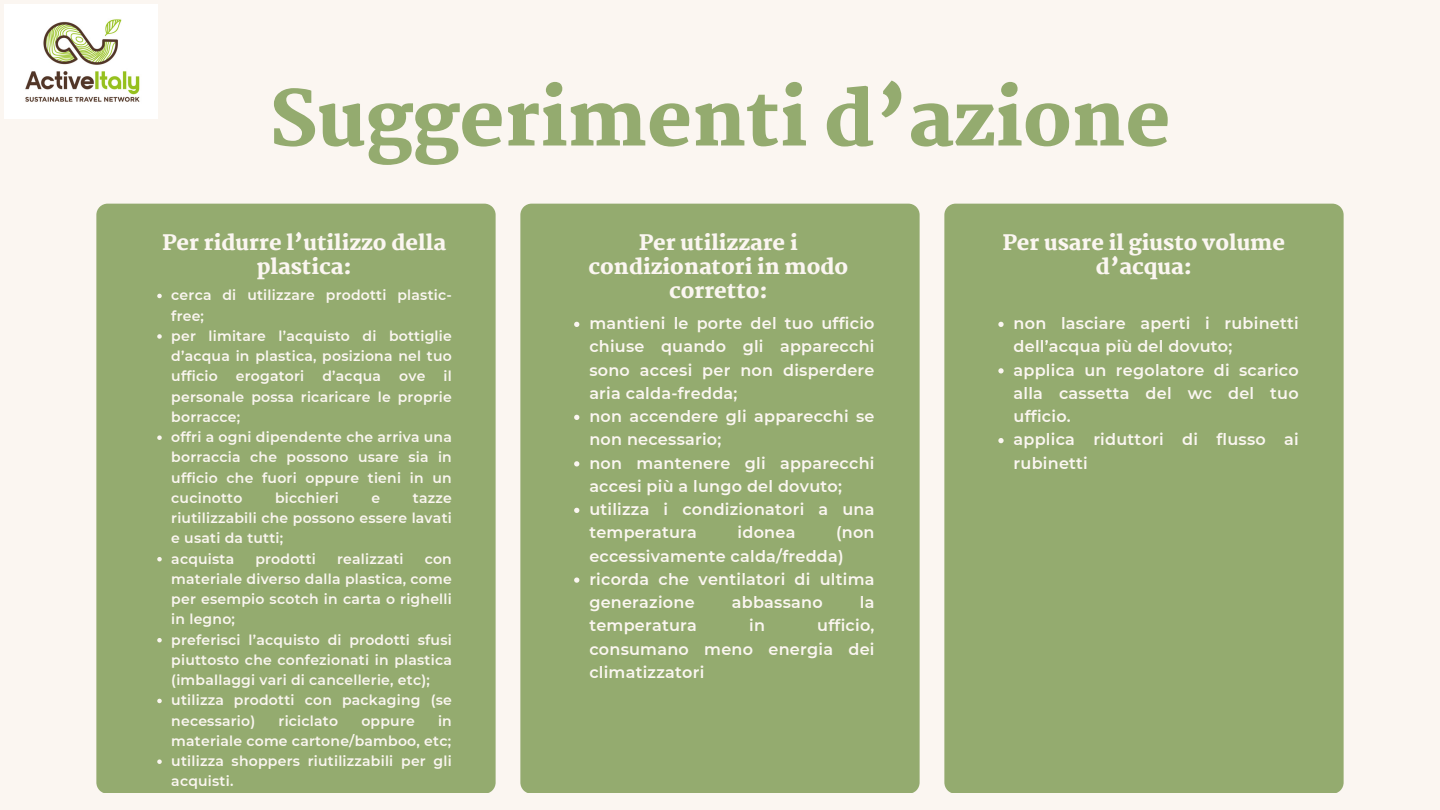
<style>
.page{position:relative;width:1440px;height:810px;background:#fbf6f1}
.page>*{position:absolute;margin:0;border:0;box-sizing:border-box;transform-origin:0 0}
.t1{font:800 75px "Martel";color:#94ab6f}
.t2{font:800 21px/24px "Martel";color:#fbf6f1;text-align:center}
.t3{font:600 16px/23.2px "Montserrat";letter-spacing:.015em;color:#fbf6f1}
.t4{font:600 14px/20.2px "Montserrat";letter-spacing:.015em;color:#fbf6f1;text-align:justify}
</style>
<div class="page">
<div style="left:96px;top:204px;width:400px;height:589px;background:#94ab6f"></div>
<div style="left:520px;top:204px;width:400px;height:589px;background:#94ab6f"></div>
<div style="left:944px;top:204px;width:400px;height:589px;background:#94ab6f"></div>
<svg style="left:157px;top:294px;width:5px;height:4px"></svg>
<svg style="left:157px;top:334px;width:5px;height:5px"></svg>
<svg style="left:157px;top:435px;width:5px;height:5px"></svg>
<svg style="left:157px;top:557px;width:5px;height:4px"></svg>
<svg style="left:157px;top:638px;width:5px;height:4px"></svg>
<svg style="left:157px;top:699px;width:5px;height:4px"></svg>
<svg style="left:157px;top:759px;width:5px;height:5px"></svg>
<svg style="left:574px;top:322px;width:5px;height:5px"></svg>
<svg style="left:574px;top:415px;width:5px;height:5px"></svg>
<svg style="left:574px;top:461px;width:5px;height:5px"></svg>
<svg style="left:574px;top:508px;width:5px;height:5px"></svg>
<svg style="left:574px;top:577px;width:5px;height:6px"></svg>
<svg style="left:998px;top:322px;width:6px;height:5px"></svg>
<svg style="left:998px;top:368px;width:6px;height:5px"></svg>
<svg style="left:998px;top:438px;width:6px;height:5px"></svg>
<img style="left:5px;top:5px;width:152px;height:114px">
<p class="t1" style="left:269px;top:76px;width:903px">Suggerimenti d’azione</p>
<p class="t2" style="left:162px;top:231px;width:285px">Per ridurre l’utilizzo della plastica:</p>
<h1 class="t4" style="left:171px;top:285px;width:282px">cerca di utilizzare prodotti plastic&shy;free;</h1>
<h2 class="t4" style="left:171px;top:326px;width:282px">per limitare l’acquisto di bottiglie d’acqua in plastica, posiziona nel tuo ufficio</h2>
<h2 class="t4" style="left:171px;top:366px;width:282px;text-indent:272px">il personale possa ricaricare le proprie borracce;</h2>
<p class="t4" style="left:171px;top:427px;width:282px">offri a ogni dipendente che arriva una borraccia che possono usare sia in ufficio che fuori oppure tieni in un cucinotto</p>
<h2 class="t4" style="left:236px;top:366px;width:70px">erogatori</h2>
<h2 class="t4" style="left:322px;top:366px;width:60px">d’acqua</h2>
<h2 class="t4" style="left:399px;top:366px;width:28px">ove</h2>
<p class="t4" style="left:275px;top:488px;width:65px">bicchieri</p>
<p class="t4" style="left:372px;top:488px;width:10px">e</p>
<p class="t4" style="left:171px;top:488px;width:282px;text-indent:242px">tazze riutilizzabili che possono essere lavati e usati da tutti;</p>
<p class="t4" style="left:171px;top:549px;width:64px">acquista</p>
<p class="t4" style="left:255px;top:549px;width:62px">prodotti</p>
<p class="t4" style="left:337px;top:549px;width:68px">realizzati</p>
<p class="t4" style="left:171px;top:549px;width:282px;text-indent:253px">con materiale diverso dalla plastica, come per esempio scotch in carta o righelli in legno;</p>
<p class="t4" style="left:171px;top:630px;width:282px">preferisci l’acquisto di prodotti sfusi piuttosto che confezionati in plastica (imballaggi vari di cancellerie, etc);</p>
<p class="t4" style="left:171px;top:690px;width:282px">utilizza prodotti con packaging (se necessario)</p>
<p class="t4" style="left:171px;top:711px;width:282px;text-align:right">in<br>materiale come cartone/bamboo, etc;</p>
<p class="t4" style="left:171px;top:751px;width:282px">utilizza shoppers riutilizzabili per gli acquisti.</p>
<p class="t4" style="left:279px;top:711px;width:61px">riciclato</p>
<p class="t4" style="left:361px;top:711px;width:55px">oppure</p>
<p class="t2" style="left:589px;top:231px;width:261px">Per utilizzare i condizionatori in modo corretto:</p>
<p class="t3" style="left:589px;top:312px;width:287px;text-align:justify">mantieni le porte del tuo ufficio chiuse quando gli apparecchi sono accesi per non disperdere aria calda-fredda;</p>
<p class="t3" style="left:589px;top:405px;width:287px">non accendere gli apparecchi se non necessario;</p>
<h2 class="t3" style="left:589px;top:451px;width:287px">non mantenere gli apparecchi accesi più a lungo del dovuto;</h2>
<p class="t3" style="left:589px;top:498px;width:287px">utilizza i condizionatori a una temperatura</p>
<p class="t3" style="left:738px;top:521px;width:59px">idonea</p>
<p class="t3" style="left:589px;top:521px;width:287px;text-indent:247px">(non eccessivamente calda/fredda)</p>
<p class="t3" style="left:589px;top:568px;width:287px">ricorda che ventilatori di ultima generazione</p>
<p class="t3" style="left:732px;top:591px;width:92px">abbassano</p>
<p class="t3" style="left:860px;top:591px;width:16px">la</p>
<p class="t3" style="left:589px;top:614px;width:109px">temperatura</p>
<p class="t3" style="left:749px;top:614px;width:17px">in</p>
<p class="t3" style="left:589px;top:614px;width:287px;text-align:justify;text-indent:228px">ufficio, consumano meno energia dei climatizzatori</p>
<p class="t2" style="left:1003px;top:231px;width:284px">Per usare il giusto volume d’acqua:</p>
<p class="t3" style="left:1014px;top:312px;width:287px">non lasciare aperti i rubinetti dell’acqua più del dovuto;</p>
<p class="t3" style="left:1014px;top:358px;width:287px;text-align:justify">applica un regolatore di scarico alla cassetta del wc del tuo ufficio.</p>
<h2 class="t3" style="left:1014px;top:428px;width:287px">applica riduttori di flusso ai rubinetti</h2>
</div>
